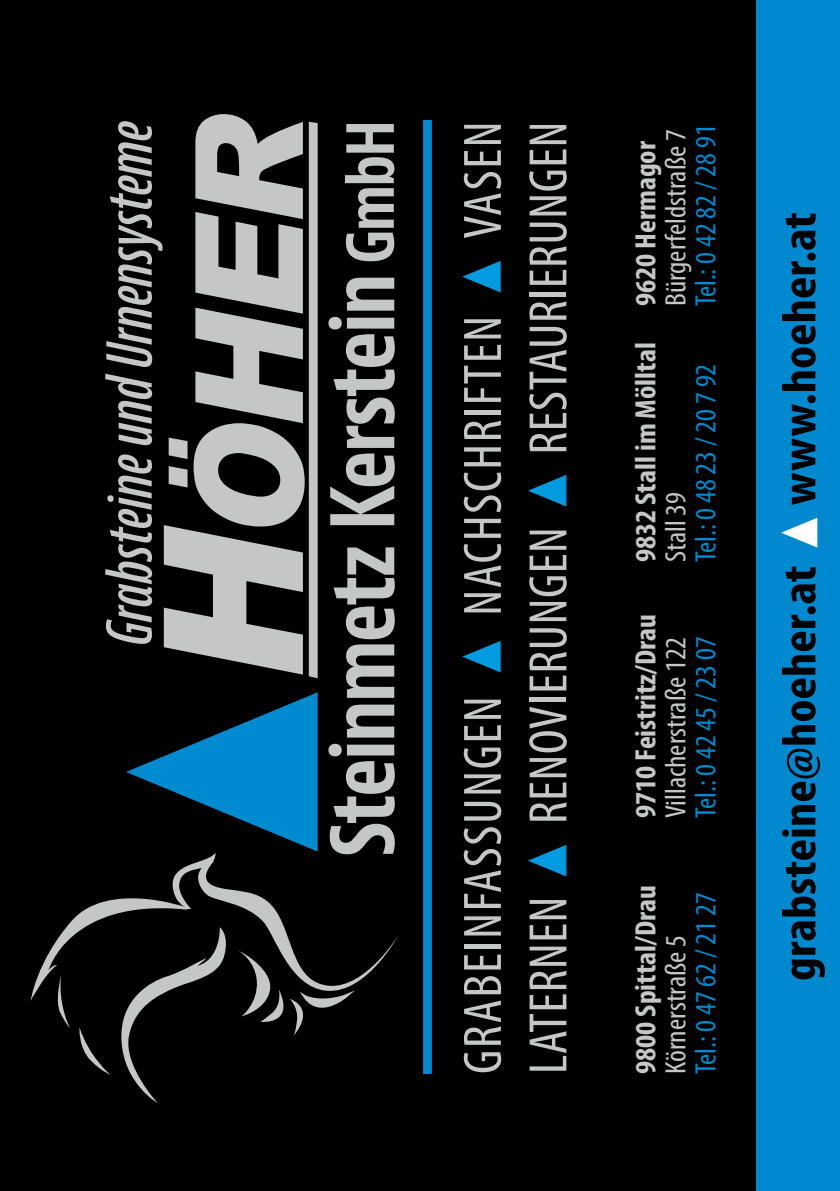
<style>
.page{position:relative;width:840px;height:1191px;background:#fff}
.page>*{position:absolute;margin:0;border:0;box-sizing:border-box;transform-origin:0 0}
.t1{font:700 condensed 85.2px "Bernina Sans";letter-spacing:-.03em;color:#c5c6c6;scale:.93 1}
.t2{font:italic 600 extra-condensed 60.2px "Bernina Sans";letter-spacing:-.01em;color:#c5c6c6;scale:1.04 1}
.t3{font:condensed 54.6px/65.4px "Myriad Pro";letter-spacing:.01em;color:#c5c7c7}
.t4{font:700 condensed 48.2px "Myriad Pro";color:#000;scale:1.11 1}
.t5{font:600 condensed 41.4px/43.4px "Bernina Sans";letter-spacing:.11em;color:#c5c6c6}
.t6{font:700 condensed 29.6px "Myriad Pro";color:#c5c7c7;scale:1.04 1}
.t7{font:condensed 29.6px "Myriad Pro";color:#0089cf;scale:1.04 1}
.t8{font:condensed 29.6px "Myriad Pro";color:#c5c7c7;scale:1.04 1}
.s1{font-size:63.2px}
.s2{color:#009be0}
.s3{color:#fff}
</style>
<div class="page">
<div style="left:0;top:0;width:756px;height:1191px;background:#000"></div>
<div style="left:423px;top:120px;width:8px;height:954px;background:#0089cf"></div>
<div style="left:756px;top:0;width:83px;height:1191px;background:#0089cf"></div>
<svg style="left:31px;top:853px;width:367px;height:147px"></svg>
<svg style="left:119px;top:927px;width:111px;height:176px"></svg>
<svg style="left:54px;top:974px;width:16px;height:54px"></svg>
<svg style="left:238px;top:951px;width:117px;height:84px"></svg>
<svg style="left:79px;top:1027px;width:31px;height:47px"></svg>
<svg style="left:126px;top:692px;width:191px;height:159px"></svg>
<svg style="left:164px;top:114px;width:153px;height:564px"></svg>
<p class="t5" style="left:460px;top:1108px;width:999px;rotate:-90deg">GRABEINFASSUNGEN NACHSCHRIFTEN VASEN<br>LATERNEN RENOVIERUNGEN RESTAURIERUNGEN</p>
<p class="t2" style="left:97px;top:645px;width:505px;rotate:-90deg">Grabsteine und Urnensysteme</p>
<h1 class="t1" style="left:311px;top:857px;width:794px;rotate:-90deg">Steinmetz Kerstein <span class="s1">GmbH</span></h1>
<p class="t3" style="left:449px;top:1074px;width:954px;rotate:-90deg">GRABEINFASSUNGEN <span class="s2">▲</span> NACHSCHRIFTEN <span class="s2">▲</span> VASEN<br>LATERNEN <span class="s2">▲</span> RENOVIERUNGEN <span class="s2">▲</span> RESTAURIERUNGEN</p>
<p class="t6" style="left:626px;top:306px;width:160px;rotate:-90deg">9620 Hermagor</p>
<p class="t8" style="left:657px;top:306px;width:171px;rotate:-90deg">Bürgerfeldstraße 7</p>
<p class="t7" style="left:687px;top:306px;width:176px;rotate:-90deg">Tel.: 0 42 82 / 28 91</p>
<p class="t6" style="left:626px;top:562px;width:213px;rotate:-90deg">9832 Stall im Mölltal</p>
<p class="t8" style="left:657px;top:562px;width:69px;rotate:-90deg">Stall 39</p>
<p class="t7" style="left:687px;top:562px;width:192px;rotate:-90deg">Tel.: 0 48 23 / 20 7 92</p>
<p class="t6" style="left:626px;top:818px;width:197px;rotate:-90deg">9710 Feistritz/Drau</p>
<p class="t8" style="left:657px;top:818px;width:176px;rotate:-90deg">Villacherstraße 122</p>
<p class="t7" style="left:687px;top:818px;width:176px;rotate:-90deg">Tel.: 0 42 45 / 23 07</p>
<p class="t6" style="left:626px;top:1074px;width:183px;rotate:-90deg">9800 Spittal/Drau</p>
<p class="t8" style="left:657px;top:1074px;width:135px;rotate:-90deg">Körnerstraße 5</p>
<p class="t7" style="left:687px;top:1074px;width:176px;rotate:-90deg">Tel.: 0 47 62 / 21 27</p>
<p class="t4" style="left:768px;top:981px;width:694px;rotate:-90deg">grabsteine@hoeher.at <span class="s3">▲</span> www.hoeher.at</p>
</div>
